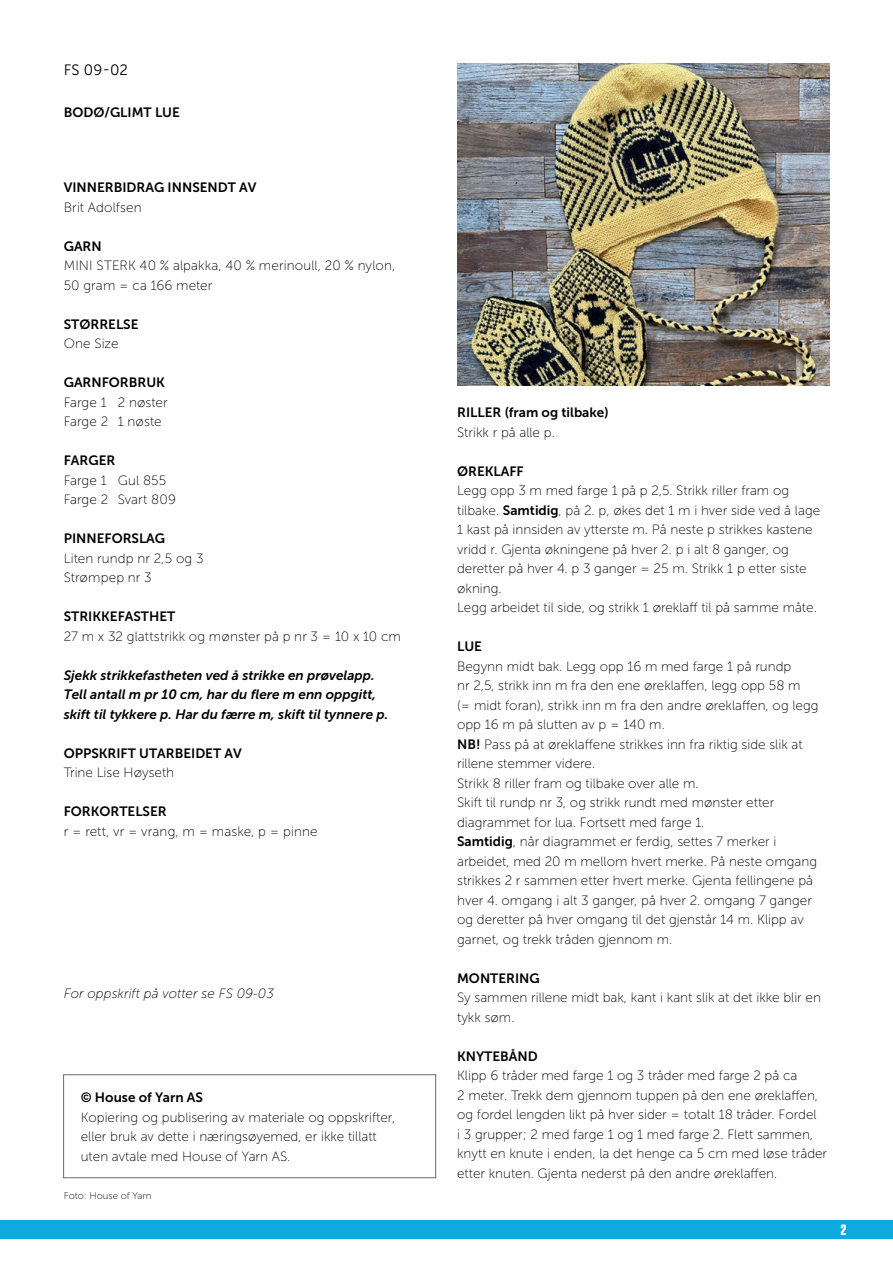
<style>
.page{position:relative;width:893px;height:1263px;background:#fff}
.page>*{position:absolute;margin:0;border:0;box-sizing:border-box;transform-origin:0 0}
.t1{font:15px "Museo Sans 300";color:#000}
.t2{font:700 15px "Tungsten";color:#fff}
.INNHOLD_-_Uten_ordde{font:13.5px/19.5px "Museo Sans 100";color:#000}
.Faktatekst{font:13.5px "Museo Sans 100";letter-spacing:.01em;color:#000}
.INNHOLD_-_Uten_ordde-2{font:13.5px "Museo Sans 700";color:#000}
.Faktatekst-2{font:italic 13.5px "Museo Sans 700";color:#000}
.INNHOLD_-_Uten_ordde-3{font:italic 13.5px "Museo Sans 100";color:#000}
.Faktatekst-3{font:13.5px "Museo Sans 700";color:#000}
.t3{font:9.75px "Museo Sans 100";color:#000}
.s1{font-family:"Museo Sans 700"}
</style>
<div class="page">
<div style="left:0;top:1220px;width:893px;height:18px;background:#0ea9e1"></div>
<img style="left:457px;top:64px;width:372px;height:322px">
<div style="left:63px;top:1074px;width:373px;height:104px;border:1px solid #686c6e"></div>
<p class="t1" style="left:64px;top:62px;width:66px">FS 09-02</p>
<p class="INNHOLD_-_Uten_ordde-2" style="left:64px;top:105px;width:118px">BODØ/GLIMT LUE</p>
<p class="INNHOLD_-_Uten_ordde-2" style="left:64px;top:180px;width:194px">VINNERBIDRAG INNSENDT AV</p>
<p class="Faktatekst" style="left:64px;top:200px;width:79px">Brit Adolfsen</p>
<p class="INNHOLD_-_Uten_ordde-2" style="left:64px;top:239px;width:40px">GARN</p>
<p class="Faktatekst" style="left:64px;top:258px;width:333px">MINI STERK 40 % alpakka, 40 % merinoull, 20 % nylon,</p>
<p class="Faktatekst" style="left:64px;top:278px;width:150px">50 gram = ca 166 meter</p>
<p class="INNHOLD_-_Uten_ordde-2" style="left:64px;top:317px;width:76px">STØRRELSE</p>
<p class="Faktatekst" style="left:64px;top:336px;width:56px">One Size</p>
<p class="INNHOLD_-_Uten_ordde-2" style="left:64px;top:375px;width:103px">GARNFORBRUK</p>
<p class="Faktatekst" style="left:64px;top:395px;width:106px">Farge 1 2 nøster</p>
<p class="Faktatekst" style="left:64px;top:414px;width:99px">Farge 2 1 nøste</p>
<p class="INNHOLD_-_Uten_ordde-2" style="left:64px;top:453px;width:53px">FARGER</p>
<p class="Faktatekst" style="left:64px;top:473px;width:104px">Farge 1 Gul 855</p>
<p class="Faktatekst" style="left:64px;top:492px;width:114px">Farge 2 Svart 809</p>
<p class="INNHOLD_-_Uten_ordde-2" style="left:64px;top:531px;width:103px">PINNEFORSLAG</p>
<p class="Faktatekst" style="left:64px;top:551px;width:141px">Liten rundp nr 2,5 og 3</p>
<p class="Faktatekst" style="left:64px;top:570px;width:89px">Strømpep nr 3</p>
<p class="INNHOLD_-_Uten_ordde-2" style="left:64px;top:609px;width:113px">STRIKKEFASTHET</p>
<p class="Faktatekst" style="left:64px;top:629px;width:339px">27 m x 32 glattstrikk og mønster på p nr 3 = 10 x 10 cm</p>
<p class="Faktatekst-2" style="left:64px;top:668px;width:312px">Sjekk strikkefastheten ved å strikke en prøvelapp.</p>
<p class="Faktatekst-2" style="left:64px;top:687px;width:314px">Tell antall m pr 10 cm, har du flere m enn oppgitt,</p>
<p class="Faktatekst-2" style="left:64px;top:707px;width:326px">skift til tykkere p. Har du færre m, skift til tynnere p.</p>
<p class="INNHOLD_-_Uten_ordde-2" style="left:64px;top:746px;width:179px">OPPSKRIFT UTARBEIDET AV</p>
<p class="INNHOLD_-_Uten_ordde" style="left:64px;top:763px;width:112px">Trine Lise Høyseth</p>
<p class="Faktatekst-3" style="left:64px;top:804px;width:104px">FORKORTELSER</p>
<p class="Faktatekst" style="left:64px;top:824px;width:255px">r = rett, vr = vrang, m = maske, p = pinne</p>
<p class="INNHOLD_-_Uten_ordde-3" style="left:64px;top:986px;width:212px">For oppskrift på votter se FS 09-03</p>
<p class="INNHOLD_-_Uten_ordde-2" style="left:81px;top:1090px;width:124px">© House of Yarn AS</p>
<p class="INNHOLD_-_Uten_ordde" style="left:81px;top:1107px;width:316px">Kopiering og publisering av materiale og oppskrifter,</p>
<p class="INNHOLD_-_Uten_ordde" style="left:81px;top:1127px;width:298px">eller bruk av dette i næringsøyemed, er ikke tillatt</p>
<p class="INNHOLD_-_Uten_ordde" style="left:81px;top:1146px;width:211px">uten avtale med House of Yarn AS.</p>
<p class="t3" style="left:64px;top:1191px;width:89px">Foto: House of Yarn</p>
<p class="INNHOLD_-_Uten_ordde-2" style="left:457px;top:405px;width:153px">RILLER (fram og tilbake)</p>
<p class="INNHOLD_-_Uten_ordde" style="left:457px;top:423px;width:99px">Strikk r på alle p.</p>
<p class="INNHOLD_-_Uten_ordde-2" style="left:457px;top:464px;width:68px">ØREKLAFF</p>
<p class="INNHOLD_-_Uten_ordde" style="left:457px;top:481px;width:365px">Legg opp 3 m med farge 1 på p 2,5. Strikk riller fram og tilbake. <span class="s1">Samtidig</span>, på 2. p, økes det 1 m i hver side ved å lage 1 kast på innsiden av ytterste m. På neste p strikkes kastene vridd r. Gjenta økningene på hver 2. p i alt 8 ganger, og deretter på hver 4. p 3 ganger = 25 m. Strikk 1 p etter siste økning.</p>
<p class="INNHOLD_-_Uten_ordde" style="left:457px;top:598px;width:361px">Legg arbeidet til side, og strikk 1 øreklaff til på samme måte.</p>
<p class="INNHOLD_-_Uten_ordde-2" style="left:457px;top:639px;width:26px">LUE</p>
<p class="INNHOLD_-_Uten_ordde" style="left:457px;top:657px;width:336px">Begynn midt bak. Legg opp 16 m med farge 1 på rundp</p>
<p class="INNHOLD_-_Uten_ordde" style="left:457px;top:676px;width:345px">nr 2,5, strikk inn m fra den ene øreklaffen, legg opp 58 m</p>
<p class="INNHOLD_-_Uten_ordde" style="left:457px;top:696px;width:363px">(= midt foran), strikk inn m fra den andre øreklaffen, og legg opp 16 m på slutten av p = 140 m.</p>
<p class="INNHOLD_-_Uten_ordde" style="left:457px;top:735px;width:347px"><span class="s1">NB!</span> Pass på at øreklaffene strikkes inn fra riktig side slik at rillene stemmer videre.</p>
<p class="INNHOLD_-_Uten_ordde" style="left:457px;top:774px;width:243px">Strikk 8 riller fram og tilbake over alle m.</p>
<p class="INNHOLD_-_Uten_ordde" style="left:457px;top:793px;width:319px">Skift til rundp nr 3, og strikk rundt med mønster etter diagrammet for lua. Fortsett med farge 1.</p>
<p class="INNHOLD_-_Uten_ordde" style="left:457px;top:832px;width:361px"><span class="s1">Samtidig</span>, når diagrammet er ferdig, settes 7 merker i arbeidet, med 20 m mellom hvert merke. På neste omgang strikkes 2 r sammen etter hvert merke. Gjenta fellingene på hver 4. omgang i alt 3 ganger, på hver 2. omgang 7 ganger og deretter på hver omgang til det gjenstår 14 m. Klipp av garnet, og trekk tråden gjennom m.</p>
<p class="INNHOLD_-_Uten_ordde-2" style="left:457px;top:971px;width:84px">MONTERING</p>
<p class="INNHOLD_-_Uten_ordde" style="left:457px;top:988px;width:365px">Sy sammen rillene midt bak, kant i kant slik at det ikke blir en tykk søm.</p>
<p class="INNHOLD_-_Uten_ordde-2" style="left:457px;top:1049px;width:82px">KNYTEBÅND</p>
<p class="INNHOLD_-_Uten_ordde" style="left:457px;top:1066px;width:342px">Klipp 6 tråder med farge 1 og 3 tråder med farge 2 på ca</p>
<p class="INNHOLD_-_Uten_ordde" style="left:457px;top:1086px;width:372px">2 meter. Trekk dem gjennom tuppen på den ene øreklaffen, og fordel lengden likt på hver sider = totalt 18 tråder. Fordel<br>i 3 grupper; 2 med farge 1 og 1 med farge 2. Flett sammen, knytt en knute i enden, la det henge ca 5 cm med løse tråder etter knuten. Gjenta nederst på den andre øreklaffen.</p>
<p class="t2" style="left:841px;top:1221px;width:7px">2</p>
</div>
